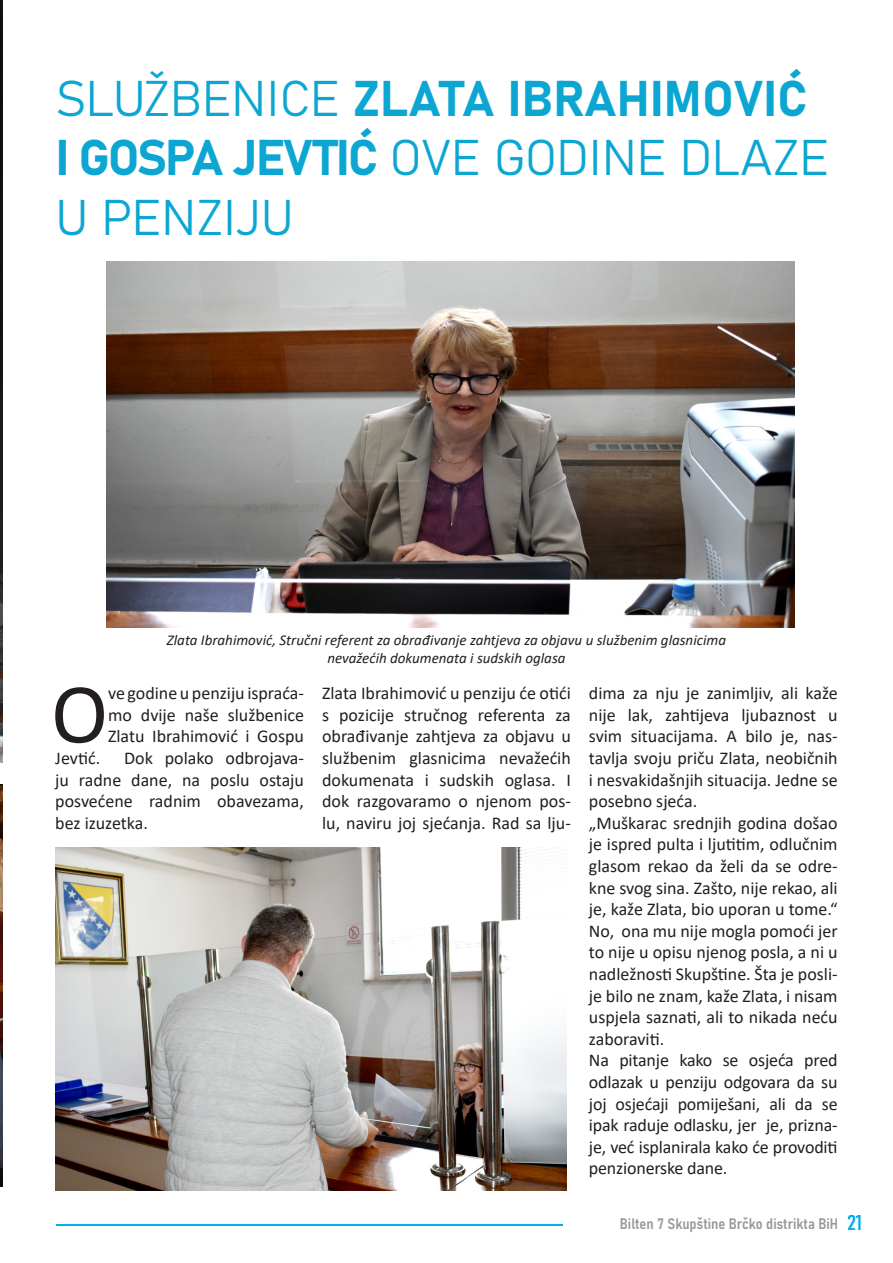
<style>
.page{position:relative;width:893px;height:1263px;background:#fff}
.page>*{position:absolute;margin:0;border:0;box-sizing:border-box;transform-origin:0 0}
.t1{font:86.1px "Calibri";color:#231f20}
.t2{font:49.5px/59.4px "Bahnschrift";color:#0ca6d3}
.t3{font:18px/21.6px "Calibri";color:#231f20;text-align:justify}
.t4{font:italic 15px "Calibri";color:#231f20}
.t5{font:15px "Bahnschrift";color:#97999c}
.s1{font-size:21px;color:#00aeef}
</style>
<div class="page">
<hr style="left:56px;top:1224px;width:506px;height:2px;background:#00aeee">
<img style="left:0;top:0;width:2px;height:763px">
<img style="left:0;top:784px;width:2px;height:402px">
<img style="left:106px;top:262px;width:688px;height:365px">
<img style="left:55px;top:848px;width:512px;height:343px">
<p class="t2" style="left:56px;top:65px;width:753px">SLUŽBENICE ZLATA IBRAHIMOVIĆ</p>
<p class="t2" style="left:56px;top:125px;width:775px">I GOSPA JEVTIĆ OVE GODINE DLAZE<br>U PENZIJU</p>
<p class="t4" style="left:167px;top:629px;width:561px">Zlata Ibrahimović, Stručni referent za obrađivanje zahtjeva za objavu u službenim glasnicima</p>
<p class="t4" style="left:327px;top:647px;width:240px">nevažećih dokumenata i sudskih oglasa</p>
<p class="t1" style="left:51px;top:654px;width:58px">O</p>
<p class="t3" style="left:108px;top:682px;width:197px">ve godine u penziju ispraća&shy;mo dvije naše službenice Zlatu Ibrahimović i Gospu</p>
<p class="t3" style="left:55px;top:747px;width:47px">Jevtić.</p>
<p class="t3" style="left:55px;top:747px;width:250px;text-indent:69px">Dok polako odbrojava&shy;ju radne dane, na poslu ostaju posvećene radnim obavezama, bez izuzetka.</p>
<p class="t3" style="left:322px;top:682px;width:250px">Zlata Ibrahimović u penziju će otići s pozicije stručnog referenta za obrađivanje zahtjeva za objavu u službenim glasnicima nevažećih dokumenata i sudskih oglasa. I dok razgovaramo o njenom pos&shy;lu, naviru joj sjećanja. Rad sa lju-</p>
<p class="t3" style="left:589px;top:682px;width:250px">dima za nju je zanimljiv, ali kaže nije lak, zahtijeva ljubaznost u svim situacijama. A bilo je, nas&shy;tavlja svoju priču Zlata, neobičnih i nesvakidašnjih situacija. Jedne se posebno sjeća.</p>
<p class="t3" style="left:589px;top:812px;width:250px">„Muškarac srednjih godina došao je ispred pulta i ljutitim, odlučnim glasom rekao da želi da se odre&shy;kne svog sina. Zašto, nije rekao, ali je, kaže Zlata, bio uporan u tome.“ No, ona mu nije mogla pomoći jer to nije u opisu njenog posla, a ni u nadležnosti Skupštine. Šta je posli&shy;je bilo ne znam, kaže Zlata, i nisam uspjela saznati, ali to nikada neću zaboraviti.</p>
<p class="t3" style="left:589px;top:1049px;width:250px">Na pitanje kako se osjeća pred odlazak u penziju odgovara da su joj osjećaji pomiješani, ali da se ipak raduje odlasku, jer je, prizna&shy;je, već isplanirala kako će provoditi penzionerske dane.</p>
<p class="t5" style="left:620px;top:1212px;width:243px">Bilten 7 Skupštine Brčko distrikta BiH <span class="s1">21</span></p>
</div>
